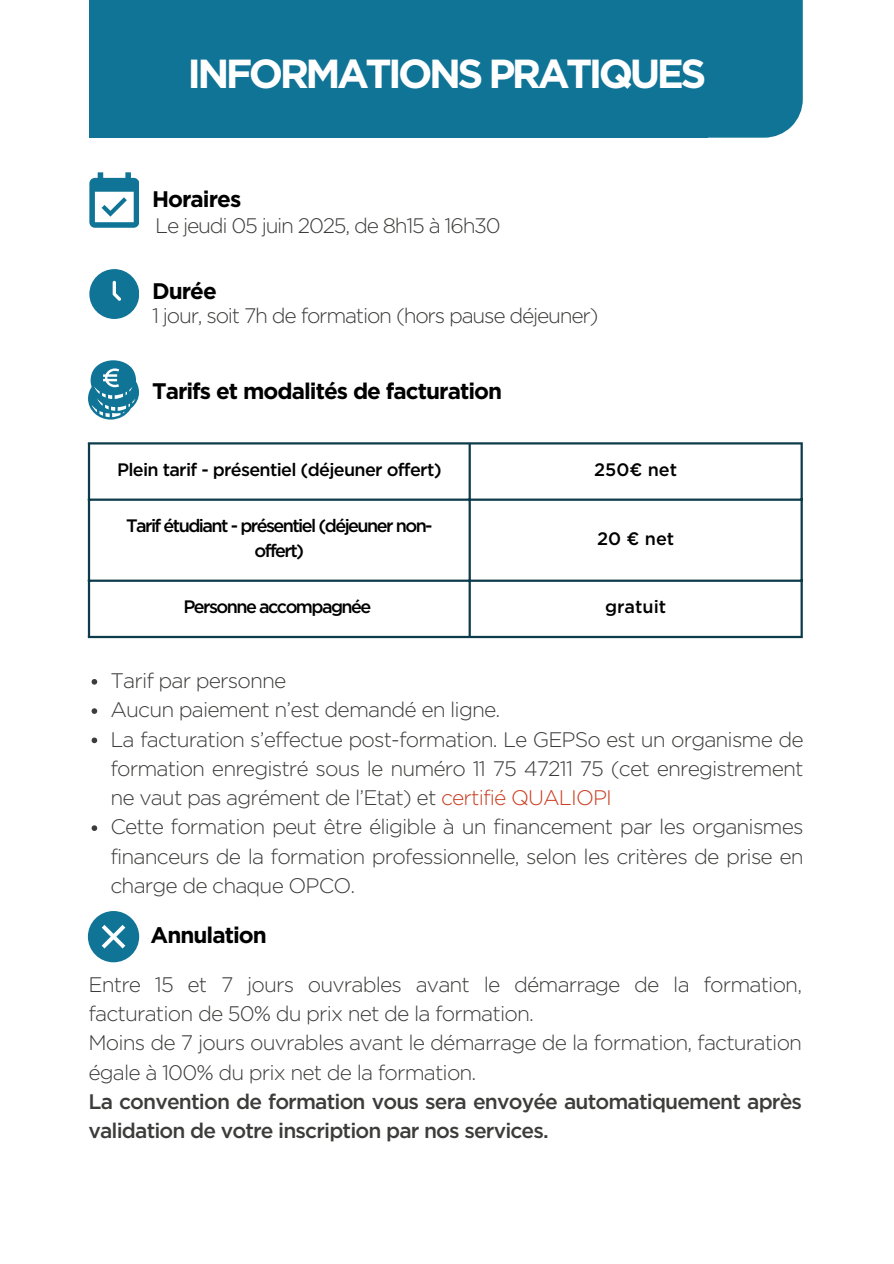
<style>
.page{position:relative;width:894px;height:1264px;background:#fff}
.page>*{position:absolute;margin:0;border:0;box-sizing:border-box;transform-origin:0 0}
.t1{font:700 40.5px "Gotham";letter-spacing:-.09em;color:#fff}
.t2{font:700 22.5px "Gotham";letter-spacing:-.045em;color:#000}
.t3{font:300 21px/29.2px "Gotham";letter-spacing:-.04em;color:#3c3c3b}
.t4{font:500 21px/29.2px "Gotham";letter-spacing:-.04em;color:#3c3c3b}
.t5{font:300 21px "Gotham";letter-spacing:-.06em;color:#3c3c3b}
.t6{font:500 18px/24.8px "Gotham";letter-spacing:-.085em;color:#000;text-align:center}
.t7{font:500 18px "Gotham";letter-spacing:-.04em;color:#000}
.t8{font:500 18px "Gotham";color:#000}
.s1{color:#ca3d21}
</style>
<div class="page">
<hr style="left:88px;top:444px;width:2px;height:192px;background:#0c3b4c">
<hr style="left:468px;top:444px;width:2px;height:192px;background:#0c3b4c">
<hr style="left:800px;top:444px;width:2px;height:192px;background:#0c3b4c">
<hr style="left:88px;top:442px;width:714px;height:2px;background:#0c3b4c">
<hr style="left:88px;top:498px;width:714px;height:3px;background:#0c3b4c">
<hr style="left:88px;top:579px;width:714px;height:3px;background:#0c3b4c">
<hr style="left:88px;top:636px;width:714px;height:2px;background:#0c3b4c">
<div style="left:550px;top:0;width:252px;height:138px;background:#107497"></div>
<div style="left:89px;top:0;width:618px;height:138px;background:#107497"></div>
<svg style="left:88px;top:360px;width:51px;height:59px"></svg>
<div style="left:88px;top:911px;width:51px;height:51px;background:#107497;border-radius:50%"></div>
<svg style="left:102px;top:925px;width:23px;height:23px"></svg>
<svg style="left:89px;top:269px;width:50px;height:49px"></svg>
<svg style="left:89px;top:172px;width:50px;height:55px"></svg>
<svg style="left:92px;top:679px;width:5px;height:5px"></svg>
<svg style="left:92px;top:708px;width:5px;height:6px"></svg>
<svg style="left:92px;top:737px;width:5px;height:6px"></svg>
<svg style="left:92px;top:825px;width:5px;height:6px"></svg>
<p class="t1" style="left:187px;top:56px;width:520px">INFORMATIONS PRATIQUES</p>
<p class="t2" style="left:152px;top:189px;width:91px">Horaires</p>
<p class="t5" style="left:155px;top:216px;width:347px">Le jeudi 05 juin 2025, de 8h15 à 16h30</p>
<p class="t2" style="left:152px;top:281px;width:66px">Durée</p>
<p class="t5" style="left:152px;top:306px;width:448px">1 jour, soit 7h de formation (hors pause déjeuner)</p>
<p class="t2" style="left:152px;top:380px;width:351px">Tarifs et modalités de facturation</p>
<h1 class="t7" style="left:117px;top:461px;width:326px">Plein tarif - présentiel (déjeuner offert)</h1>
<p class="t6" style="left:594px;top:458px;width:85px">250€ net</p>
<p class="t6" style="left:126px;top:514px;width:308px">Tarif étudiant - présentiel (déjeuner non&shy;offert)</p>
<p class="t6" style="left:597px;top:527px;width:79px">20 € net</p>
<p class="t6" style="left:183px;top:595px;width:189px">Personne accompagnée</p>
<p class="t8" style="left:605px;top:599px;width:63px">gratuit</p>
<p class="t3" style="left:110px;top:667px;width:177px">Tarif par personne</p>
<p class="t3" style="left:110px;top:696px;width:391px">Aucun paiement n’est demandé en ligne.</p>
<p class="t3" style="left:110px;top:725px;width:694px;text-align:justify">La facturation s’effectue post-formation. Le GEPSo est un organisme de formation enregistré sous le numéro 11 75 47211 75 (cet enregistrement ne vaut pas agrément de l’Etat) et <span class="s1">certifié QUALIOPI</span></p>
<p class="t3" style="left:110px;top:813px;width:694px;text-align:justify">Cette formation peut être éligible à un financement par les organismes financeurs de la formation professionnelle, selon les critères de prise en charge de chaque OPCO.</p>
<p class="t2" style="left:150px;top:925px;width:118px">Annulation</p>
<p class="t3" style="left:88px;top:970px;width:715px">Entre 15 et 7 jours ouvrables avant le démarrage de la formation, facturation de 50% du prix net de la formation.</p>
<p class="t3" style="left:88px;top:1029px;width:715px">Moins de 7 jours ouvrables avant le démarrage de la formation, facturation égale à 100% du prix net de la formation.</p>
<p class="t4" style="left:88px;top:1087px;width:715px">La convention de formation vous sera envoyée automatiquement après validation de votre inscription par nos services.</p>
</div>
